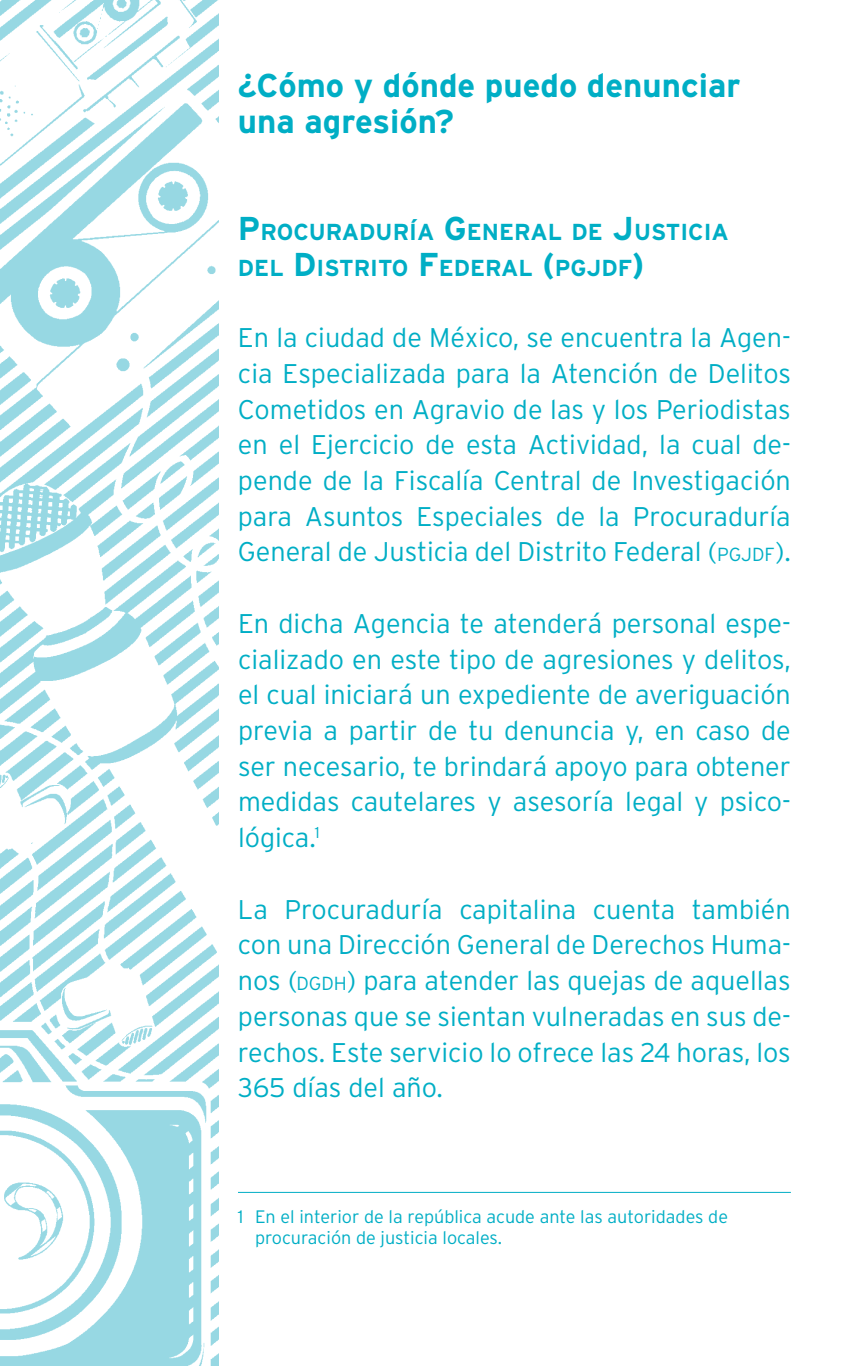
<style>
.page{position:relative;width:856px;height:1366px;background:#fff}
.page>*{position:absolute;margin:0;border:0;box-sizing:border-box;transform-origin:0 0}
.t1{font:700 33px/35.7px "Interstate";color:#00aec5}
.t2{font:300 27px/35.7px "Interstate";color:#00aec5;text-align:justify}
.t3{font:700 23.1px/35.7px "Interstate";color:#00aec5}
.t4{font:300 18px/21.6px "Interstate";color:#00aec5}
.s1{font-size:33px}
.s2{font-size:18.9px}
.s3{font-style:inherit}
</style>
<div class="page">
<hr style="left:238px;top:1191px;width:553px;height:1px;background:#00aec5">
<img style="left:0;top:0;width:218px;height:1365px">
<p class="t1" style="left:238px;top:67px;width:504px">¿Cómo y dónde puedo denunciar una agresión?</p>
<p class="t3" style="left:238px;top:214px;width:492px"><span class="s1">P</span>ROCURADURÍA <span class="s1">G</span>ENERAL DE <span class="s1">J</span>USTICIA<br>DEL <span class="s1">D</span>ISTRITO <span class="s1">F</span>EDERAL <span class="s1">(</span>PGJ</p>
<p class="t3" style="left:601px;top:249px;width:44px">DF<span class="s1">)</span></p>
<p class="t2" style="left:238px;top:319px;width:554px">En la ciudad de México, se encuentra la Agen&shy;cia Especializada para la Atención de Delitos Cometidos en Agravio de las y los Periodistas en el Ejercicio de esta Actividad, la cual de&shy;pende de la Fiscalía Central de Investigación para Asuntos Especiales de la Procuraduría General de Justicia del Distrito Federal (<span class="s2">pgjdf</span>).</p>
<p class="t2" style="left:238px;top:605px;width:554px">En dicha Agencia te atenderá personal espe&shy;cializado en este tipo de agresiones y delitos, el cual iniciará un expediente de averiguación previa a partir de tu denuncia y, en caso de ser necesario, te brindará apoyo para obtener medidas cautelares y asesoría legal y psico&shy;lógica.<sup>1</sup></p>
<p class="t2" style="left:238px;top:891px;width:554px">La Procuraduría capitalina cuenta también con una Dirección General de Derechos Huma&shy;nos (<span class="s2">dgdh</span><span class="s3">)</span> para atender las quejas de aquellas personas que se sientan vulneradas en sus de&shy;rechos. Este servicio lo ofrece las 24 horas, los 365 días del año.</p>
<p class="t4" style="left:255px;top:1205px;width:474px;text-indent:-17px">1 En el interior de la república acude ante las autoridades de procuración de justicia locales.</p>
</div>
